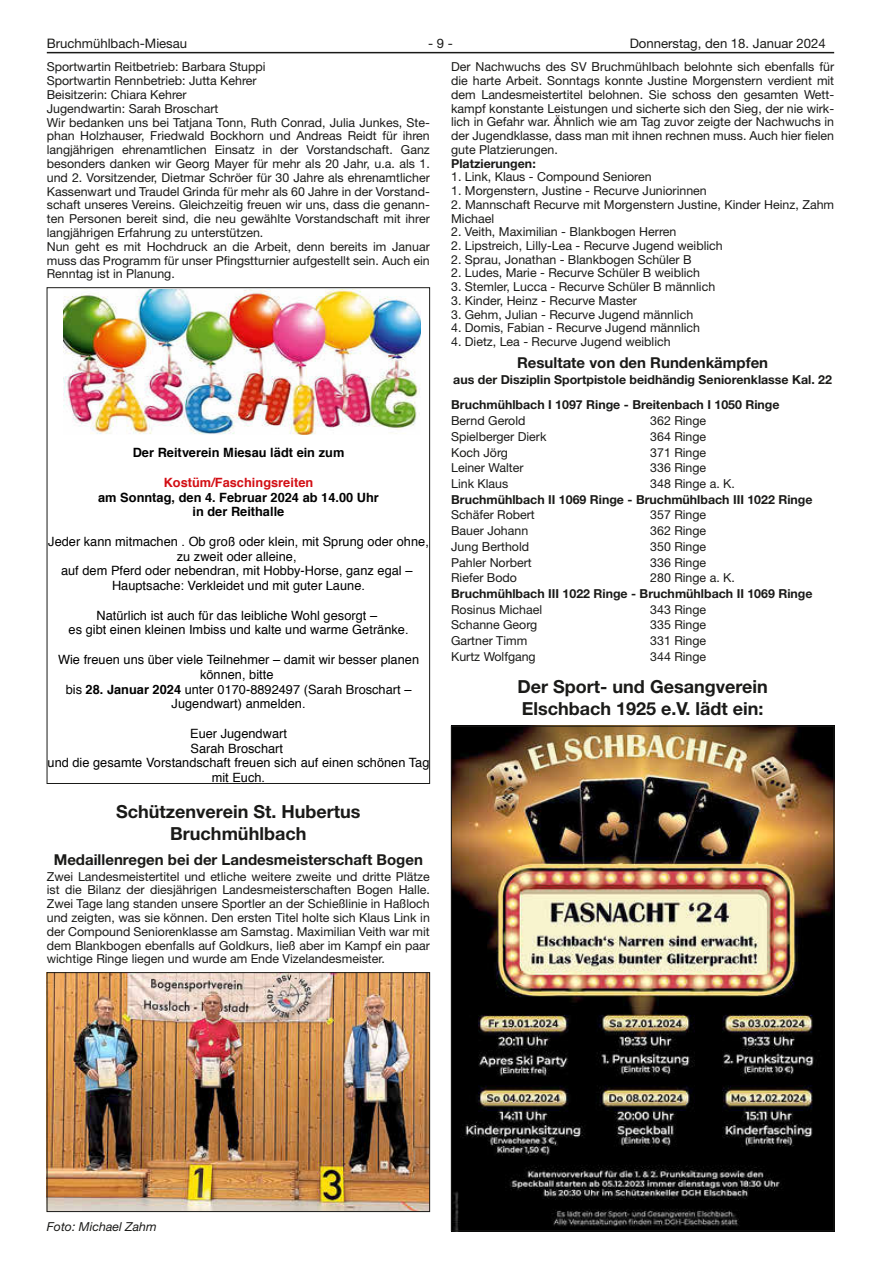
<style>
.page{position:relative;width:881px;height:1263px;background:#fff}
.page>*{position:absolute;margin:0;border:0;box-sizing:border-box;transform-origin:0 0}
.t1{font:700 18px/21.8px "Helvetica Neue LT";color:#1a1a18}
.t2{font:700 15px "Helvetica Neue LT";color:#1a1a18}
.t3{font:13.2px "Helvetica Neue LT";color:#1a1a18}
.t4{font:12.75px/14.7px "Scdmsk Helvetica";color:#000;text-align:center}
.t5{font:700 12.75px/14.7px "Rjnjfm Helvetica";color:#000;text-align:center}
.t6{font:700 12.75px "Rjnjfm Helvetica";color:#d30e14}
.t7{font:12.3px/13.8px "Helvetica Neue LT";color:#1a1a18;text-align:justify}
.t8{font:700 12.3px/25px "Helvetica Neue LT";color:#1a1a18}
.t9{font:italic 12.3px "Helvetica Neue LT";color:#1a1a18}
.s1{font-family:"Rjnjfm Helvetica";font-weight:700}
</style>
<div class="page">
<hr style="left:47px;top:52px;width:786px;height:1px;background:#1a1a18">
<img style="left:453px;top:728px;width:378px;height:501px">
<img style="left:64px;top:289px;width:356px;height:145px">
<img style="left:49px;top:974px;width:378px;height:236px">
<div style="left:47px;top:972px;width:382px;height:240px;border:1px solid #1a1a18"></div>
<p class="t3" style="left:47px;top:35px;width:142px">Bruchmühlbach-Miesau</p>
<p class="t3" style="left:428px;top:35px;width:26px">- 9 -</p>
<p class="t3" style="left:629px;top:35px;width:197px">Donnerstag, den 18. Januar 2024</p>
<p class="t7" style="left:451px;top:60px;width:384px">Der Nachwuchs des SV Bruchmühlbach belohnte sich ebenfalls für die harte Arbeit. Sonntags konnte Justine Morgenstern verdient mit dem Landesmeistertitel belohnen. Sie schoss den gesamten Wett&shy;kampf konstante Leistungen und sicherte sich den Sieg, der nie wirk&shy;lich in Gefahr war. Ähnlich wie am Tag zuvor zeigte der Nachwuchs in der Jugendklasse, dass man mit ihnen rechnen muss. Auch hier fielen gute Platzierungen.</p>
<p class="t8" style="left:451px;top:150px;width:86px">Platzierungen:</p>
<p class="t7" style="left:451px;top:170px;width:202px">1. Link, Klaus - Compound Senioren</p>
<p class="t7" style="left:451px;top:184px;width:257px">1. Morgenstern, Justine - Recurve Juniorinnen</p>
<p class="t7" style="left:451px;top:197px;width:384px">2. Mannschaft Recurve mit Morgenstern Justine, Kinder Heinz, Zahm<br>Michael</p>
<p class="t7" style="left:451px;top:225px;width:227px">2. Veith, Maximilian - Blankbogen Herren</p>
<p class="t7" style="left:451px;top:239px;width:273px">2. Lipstreich, Lilly-Lea - Recurve Jugend weiblich</p>
<p class="t7" style="left:451px;top:252px;width:242px">2. Sprau, Jonathan - Blankbogen Schüler B</p>
<p class="t7" style="left:451px;top:266px;width:250px">2. Ludes, Marie - Recurve Schüler B weiblich</p>
<p class="t7" style="left:451px;top:280px;width:265px">3. Stemler, Lucca - Recurve Schüler B männlich</p>
<p class="t7" style="left:451px;top:293px;width:187px">3. Kinder, Heinz - Recurve Master</p>
<p class="t7" style="left:451px;top:307px;width:243px">3. Gehm, Julian - Recurve Jugend männlich</p>
<p class="t7" style="left:451px;top:321px;width:250px">4. Domis, Fabian - Recurve Jugend männlich</p>
<p class="t7" style="left:451px;top:335px;width:221px">4. Dietz, Lea - Recurve Jugend weiblich</p>
<p class="t2" style="left:517px;top:354px;width:252px">Resultate von den Rundenkämpfen</p>
<p class="t8" style="left:451px;top:367px;width:382px">aus der Disziplin Sportpistole beidhändig Seniorenklasse Kal. 22<br>Bruchmühlbach I 1097 Ringe - Breitenbach I 1050 Ringe</p>
<p class="t7" style="left:451px;top:414px;width:76px">Bernd Gerold</p>
<p class="t7" style="left:650px;top:414px;width:57px">362 Ringe</p>
<p class="t7" style="left:451px;top:429px;width:97px">Spielberger Dierk</p>
<p class="t7" style="left:650px;top:429px;width:57px">364 Ringe</p>
<p class="t7" style="left:451px;top:445px;width:58px">Koch Jörg</p>
<p class="t7" style="left:650px;top:445px;width:57px">371 Ringe</p>
<p class="t7" style="left:451px;top:461px;width:74px">Leiner Walter</p>
<p class="t7" style="left:650px;top:461px;width:57px">336 Ringe</p>
<p class="t7" style="left:451px;top:476px;width:59px">Link Klaus</p>
<p class="t7" style="left:650px;top:476px;width:86px">348 Ringe a. K.</p>
<p class="t8" style="left:451px;top:486px;width:363px">Bruchmühlbach II 1069 Ringe - Bruchmühlbach III 1022 Ringe</p>
<p class="t7" style="left:451px;top:508px;width:85px">Schäfer Robert</p>
<p class="t7" style="left:650px;top:508px;width:57px">357 Ringe</p>
<p class="t7" style="left:451px;top:524px;width:79px">Bauer Johann</p>
<p class="t7" style="left:650px;top:524px;width:57px">362 Ringe</p>
<p class="t7" style="left:451px;top:539px;width:79px">Jung Berthold</p>
<p class="t7" style="left:650px;top:539px;width:57px">350 Ringe</p>
<p class="t7" style="left:451px;top:555px;width:82px">Pahler Norbert</p>
<p class="t7" style="left:650px;top:555px;width:57px">336 Ringe</p>
<p class="t7" style="left:451px;top:571px;width:67px">Riefer Bodo</p>
<p class="t7" style="left:650px;top:571px;width:86px">280 Ringe a. K.</p>
<p class="t8" style="left:451px;top:581px;width:363px">Bruchmühlbach III 1022 Ringe - Bruchmühlbach II 1069 Ringe</p>
<p class="t7" style="left:451px;top:602px;width:92px">Rosinus Michael</p>
<p class="t7" style="left:650px;top:602px;width:57px">343 Ringe</p>
<p class="t7" style="left:451px;top:618px;width:88px">Schanne Georg</p>
<p class="t7" style="left:650px;top:618px;width:57px">335 Ringe</p>
<p class="t7" style="left:451px;top:634px;width:78px">Gartner Timm</p>
<p class="t7" style="left:650px;top:634px;width:57px">331 Ringe</p>
<p class="t7" style="left:451px;top:649px;width:86px">Kurtz Wolfgang</p>
<p class="t7" style="left:650px;top:649px;width:57px">344 Ringe</p>
<h1 class="t1" style="left:517px;top:675px;width:252px">Der Sport- und Gesangverein<br>Elschbach 1925 e.V. lädt ein:</h1>
<p class="t7" style="left:47px;top:60px;width:384px;text-align:left">Sportwartin Reitbetrieb: Barbara Stuppi<br>Sportwartin Rennbetrieb: Jutta Kehrer<br>Beisitzerin: Chiara Kehrer<br>Jugendwartin: Sarah Broschart<br>Wir bedanken uns bei Tatjana Tonn, Ruth Conrad, Julia Junkes, Ste&shy;phan Holzhauser, Friedwald Bockhorn und Andreas Reidt für ihren langjährigen ehrenamtlichen Einsatz in der Vorstandschaft. Ganz besonders danken wir Georg Mayer für mehr als 20 Jahr, u.a. als 1. und 2. Vorsitzender, Dietmar Schröer für 30 Jahre als ehrenamtlicher Kassenwart und Traudel Grinda für mehr als 60 Jahre in der Vorstand&shy;schaft unseres Vereins. Gleichzeitig freuen wir uns, dass die genann&shy;ten Personen bereit sind, die neu gewählte Vorstandschaft mit ihrer langjährigen Erfahrung zu unterstützen.<br>Nun geht es mit Hochdruck an die Arbeit, denn bereits im Januar muss das Programm für unser Pfingstturnier aufgestellt sein. Auch ein Renntag ist in Planung.</p>
<p class="t5" style="left:133px;top:446px;width:213px">Der Reitverein Miesau lädt ein zum</p>
<p class="t6" style="left:164px;top:477px;width:151px">Kostüm/Faschingsreiten</p>
<p class="t5" style="left:98px;top:491px;width:282px">am Sonntag, den 4. Februar 2024 ab 14.00 Uhr in der Reithalle</p>
<p class="t4" style="left:48px;top:535px;width:382px">Jeder kann mitmachen . Ob groß oder klein, mit Sprung oder ohne, zu zweit oder alleine,<br>auf dem Pferd oder nebendran, mit Hobby-Horse, ganz egal – Hauptsache: Verkleidet und mit guter Laune.</p>
<p class="t4" style="left:69px;top:609px;width:341px">Natürlich ist auch für das leibliche Wohl gesorgt –<br>es gibt einen kleinen Imbiss und kalte und warme Getränke.</p>
<p class="t4" style="left:58px;top:653px;width:362px">Wie freuen uns über viele Teilnehmer – damit wir besser planen können, bitte<br>bis <span class="s1">28. Januar 2024</span> unter 0170-8892497 (Sarah Broschart – Jugendwart) anmelden.</p>
<p class="t4" style="left:48px;top:727px;width:383px">Euer Jugendwart<br>Sarah Broschart<br>und die gesamte Vorstandschaft freuen sich auf einen schönen Tag mit Euch.</p>
<h1 class="t1" style="left:116px;top:800px;width:246px;text-align:center">Schützenverein St. Hubertus<br>Bruchmühlbach</h1>
<p class="t2" style="left:54px;top:850px;width:370px">Medaillenregen bei der Landesmeisterschaft Bogen</p>
<p class="t7" style="left:47px;top:869px;width:384px">Zwei Landesmeistertitel und etliche weitere zweite und dritte Plätze ist die Bilanz der diesjährigen Landesmeisterschaften Bogen Halle.<br>Zwei Tage lang standen unsere Sportler an der Schießlinie in Haßloch und zeigten, was sie können. Den ersten Titel holte sich Klaus Link in der Compound Seniorenklasse am Samstag. Maximilian Veith war mit dem Blankbogen ebenfalls auf Goldkurs, ließ aber im Kampf ein paar wichtige Ringe liegen und wurde am Ende Vizelandesmeister.</p>
<p class="t9" style="left:47px;top:1219px;width:111px">Foto: Michael Zahm</p>
</div>
